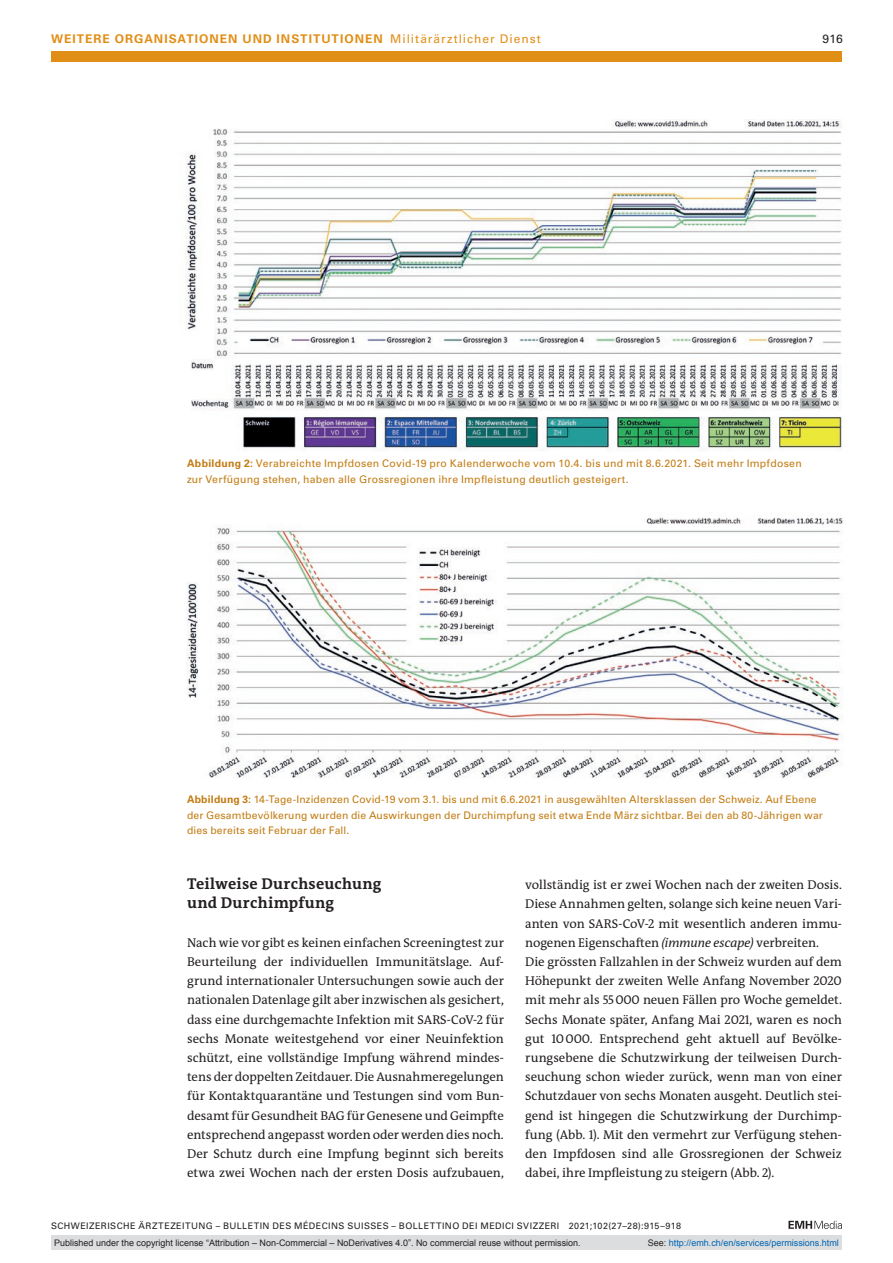
<style>
.page{position:relative;width:893px;height:1263px;background:#fff}
.page>*{position:absolute;margin:0;border:0;box-sizing:border-box;transform-origin:0 0}
.section-h1{font:700 15.75px/19.2px "The Antiqua B W7";letter-spacing:.015em;color:#231f20}
.section-pn{font:12.75px/19.2px "The Antiqua B W5 Plain";color:#231f20;text-align:justify}
.ressort{font:700 12px "Univers LT Std";letter-spacing:.085em;color:#e18e17}
.ressort-2{font:12px "Univers LT Std";color:#231f20}
.fig-caption{font:10.5px/15.8px "Univers LT Std";letter-spacing:.015em;color:#c27b11}
.t1{font:9px "Arial";color:#231f20}
.fusszeile{font:9px "Univers LT Std";letter-spacing:.05em;color:#231f20}
.t2{font:9px "Arial";color:#0066b3}
.s1{font-weight:400}
.s2{font-weight:700}
.s3{font-style:italic}
.s4{color:#231f20}
</style>
<div class="page">
<svg style="left:788px;top:1221px;width:54px;height:8px"></svg>
<div style="left:51px;top:51px;width:791px;height:11px;background:#e18e17"></div>
<img style="left:185px;top:119px;width:657px;height:332px">
<img style="left:186px;top:517px;width:657px;height:261px">
<div style="left:51px;top:1235px;width:791px;height:15px;background:#dcdddf"></div>
<p class="ressort" style="left:51px;top:31px;width:491px">WEITERE ORGANISATIONEN UND INSTITUTIONEN <span class="s1">Militärärztlicher Dienst</span></p>
<p class="ressort-2" style="left:822px;top:31px;width:22px">916</p>
<p class="fig-caption" style="left:187px;top:455px;width:616px"><span class="s2">Abbildung 2:</span> Verabreichte Impfdosen Covid-19 pro Kalenderwoche vom 10.4. bis und mit 8.6.2021. Seit mehr Impfdosen zur Verfügung stehen, haben alle Grossregionen ihre Impfleistung deutlich gesteigert.</p>
<p class="fig-caption" style="left:187px;top:791px;width:637px"><span class="s2">Abbildung 3:</span> 14-Tage-Inzidenzen Covid-19 vom 3.1. bis und mit 6.6.2021 in ausgewählten Altersklassen der Schweiz. Auf Ebene der Gesamtbevölkerung wurden die Auswirkungen der Durchimpfung seit etwa Ende März sichtbar. Bei den ab 80-Jährigen war dies bereits seit Februar der Fall.</p>
<p class="section-h1" style="left:187px;top:874px;width:196px">Teilweise Durchseuchung und Durchimpfung</p>
<p class="section-pn" style="left:187px;top:933px;width:318px">Nach wie vor gibt es keinen einfachen Screeningtest zur Beurteilung der individuellen Immunitätslage. Auf&shy;grund internationaler Untersuchungen sowie auch der nationalen Datenlage gilt aber inzwischen als gesichert, dass eine durchgemachte Infektion mit SARS-CoV-2 für sechs Monate weitestgehend vor einer Neuinfektion schützt, eine vollständige Impfung während mindes&shy;tens der doppelten Zeitdauer. Die Ausnahmeregelungen für Kontaktquarantäne und Testungen sind vom Bun&shy;desamt für Gesundheit BAG für Genesene und Geimpfte entsprechend angepasst worden oder werden dies noch.<br>Der Schutz durch eine Impfung beginnt sich bereits etwa zwei Wochen nach der ersten Dosis aufzubauen,</p>
<p class="section-pn" style="left:525px;top:875px;width:318px">vollständig ist er zwei Wochen nach der zweiten Dosis.<br>Diese Annahmen gelten, solange sich keine neuen Vari&shy;anten von SARS-CoV-2 mit wesentlich anderen immu&shy;nogenen Eigenschaften <span class="s3">(immune escape)</span> verbreiten.</p>
<p class="section-pn" style="left:525px;top:952px;width:318px">Die grössten Fallzahlen in der Schweiz wurden auf dem Höhepunkt der zweiten Welle Anfang November 2020 mit mehr als 55000 neuen Fällen pro Woche gemeldet.<br>Sechs Monate später, Anfang Mai 2021, waren es noch gut 10000. Entsprechend geht aktuell auf Bevölke&shy;rungsebene die Schutzwirkung der teilweisen Durch&shy;seuchung schon wieder zurück, wenn man von einer Schutzdauer von sechs Monaten ausgeht. Deutlich stei&shy;gend ist hingegen die Schutzwirkung der Durchimp&shy;fung (Abb. 1). Mit den vermehrt zur Verfügung stehen&shy;den Impfdosen sind alle Grossregionen der Schweiz dabei, ihre Impfleistung zu steigern (Abb. 2).</p>
<p class="fusszeile" style="left:51px;top:1220px;width:631px">SCHWEIZERISCHE ÄRZTEZEITUNG – BULLETIN DES MÉDECINS SUISSES – BOLLETTINO DEI MEDICI SVIZZERI 2021;102(27–28):915–918</p>
<p class="t1" style="left:54px;top:1237px;width:528px">Published under the copyright license “Attribution – Non-Commercial – NoDerivatives 4.0”. No commercial reuse without permission.</p>
<p class="t2" style="left:648px;top:1237px;width:193px"><span class="s4">See:</span> http://emh.ch/en/services/permissions.html</p>
</div>
